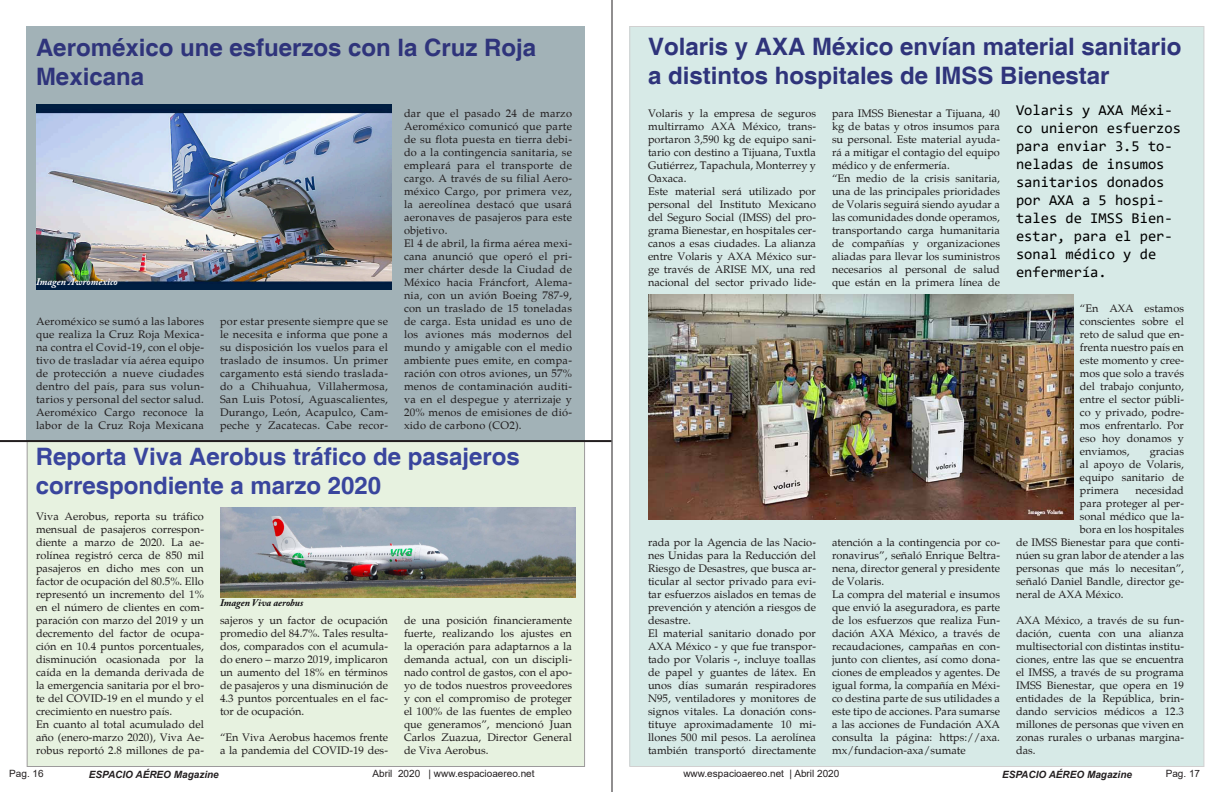
<style>
.page{position:relative;width:1224px;height:792px;background:#fff}
.page>*{position:absolute;margin:0;border:0;box-sizing:border-box;transform-origin:0 0}
.Titulo_con_Helvetica{font:700 24px/28.8px "Helvetica";color:#2f347b}
.Titulo_con_Helvetica-2{font:700 24px "Helvetica";color:#39459d}
.Subtitulo_portada_1{font:15px/18px "Consolas";color:#000}
.Texto_general{font:11px/13px "Palatino";color:#231f20;text-align:justify}
.Texto_general-2{font:11px/13px "Palatino";letter-spacing:.02em;color:#231f20}
.t1{font:10px "Arial";color:#231f20}
.t2{font:italic 700 10px "Arial";color:#231f20}
.Pie_de_foto_negro{font:italic 700 10px "Adobe Caslon Pro";color:#0b090c}
.Pie_de_foto{font:italic 700 10px "Adobe Caslon Pro";color:#fff}
</style>
<div class="page">
<div style="left:27px;top:441px;width:558px;height:325px;background:#e7f2e0"></div>
<div style="left:630px;top:26px;width:574px;height:740px;background:#d7eae7"></div>
<div style="left:27px;top:26px;width:558px;height:414px;background:#a2b2b7"></div>
<img style="left:36px;top:104px;width:356px;height:186px">
<hr style="left:612px;top:0;width:1px;height:792px;background:#231f20">
<hr style="left:0;top:440px;width:612px;height:2px;background:#231f20">
<img style="left:220px;top:507px;width:356px;height:91px">
<img style="left:648px;top:295px;width:426px;height:225px">
<p class="Titulo_con_Helvetica" style="left:36px;top:35px;width:502px">Aeroméxico une esfuerzos con la Cruz Roja<br>Mexicana</p>
<p class="Texto_general" style="left:404px;top:106px;width:170px">dar que el pasado 24 de marzo Aeroméxico comunicó que parte de su flota puesta en tierra debi&shy;do a la contingencia sanitaria, se empleará para el transporte de cargo. A través de su filial Aero&shy;méxico Cargo, por primera vez, la aereolínea destacó que usará aeronaves de pasajeros para este objetivo.</p>
<p class="Texto_general" style="left:404px;top:236px;width:170px">El 4 de abril, la firma aérea mexi&shy;cana anunció que operó el pri&shy;mer chárter desde la Ciudad de México hacia Fráncfort, Alema&shy;nia, con un avión Boeing 787-9, con un traslado de 15 toneladas de carga. Esta unidad es uno de los aviones más modernos del mundo y amigable con el medio ambiente pues emite, en compa&shy;ración con otros aviones, un 57% menos de contaminación auditi&shy;va en el despegue y aterrizaje y 20% menos de emisiones de dió&shy;xido de carbono (CO2).</p>
<p class="Titulo_con_Helvetica-2" style="left:36px;top:442px;width:486px">Reporta Viva Aerobus tráfico de pasajeros</p>
<p class="Titulo_con_Helvetica-2" style="left:36px;top:471px;width:347px">correspondiente a marzo 2020</p>
<p class="Texto_general" style="left:36px;top:509px;width:170px">Viva Aerobus, reporta su tráfico mensual de pasajeros correspon&shy;diente a marzo de 2020. La ae&shy;rolínea registró cerca de 850 mil pasajeros en dicho mes con un factor de ocupación del 80.5%. Ello representó un incremento del 1% en el número de clientes en com&shy;paración con marzo del 2019 y un decremento del factor de ocupa&shy;ción en 10.4 puntos porcentuales, disminución ocasionada por la caída en la demanda derivada de la emergencia sanitaria por el bro&shy;te del COVID-19 en el mundo y el crecimiento en nuestro país.</p>
<p class="Texto_general" style="left:36px;top:717px;width:170px">En cuanto al total acumulado del año (enero-marzo 2020), Viva Ae&shy;robus reportó 2.8 millones de pa-</p>
<p class="Pie_de_foto" style="left:36px;top:276px;width:83px">Imagen Awroméxico</p>
<p class="Texto_general" style="left:36px;top:314px;width:170px">Aeroméxico se sumó a las labores que realiza la Cruz Roja Mexica&shy;na contra el Covid-19, con el obje&shy;tivo de trasladar vía aérea equipo de protección a nueve ciudades dentro del país, para sus volun&shy;tarios y personal del sector salud.</p>
<p class="Texto_general-2" style="left:36px;top:405px;width:170px">Aeroméxico Cargo reconoce la labor de la Cruz Roja Mexicana</p>
<p class="Texto_general" style="left:220px;top:314px;width:170px">por estar presente siempre que se le necesita e informa que pone a su disposición los vuelos para el traslado de insumos. Un primer cargamento está siendo traslada&shy;do a Chihuahua, Villahermosa, San Luis Potosí, Aguascalientes, Durango, León, Acapulco, Cam&shy;peche y Zacatecas. Cabe recor-</p>
<p class="Pie_de_foto_negro" style="left:220px;top:597px;width:85px">Imagen Viva aerobus</p>
<p class="Texto_general" style="left:220px;top:613px;width:170px">sajeros y un factor de ocupación promedio del 84.7%. Tales resulta&shy;dos, comparados con el acumula&shy;do enero – marzo 2019, implicaron un aumento del 18% en términos de pasajeros y una disminución de 4.3 puntos porcentuales en el fac&shy;tor de ocupación.</p>
<p class="Texto_general" style="left:220px;top:730px;width:169px">“En Viva Aerobus hacemos frente a la pandemia del COVID-19 des-</p>
<p class="Texto_general" style="left:404px;top:613px;width:170px">de una posición financieramente fuerte, realizando los ajustes en la operación para adaptarnos a la demanda actual, con un discipli&shy;nado control de gastos, con el apo&shy;yo de todos nuestros proveedores y con el compromiso de proteger el 100% de las fuentes de empleo que generamos”, mencionó Juan Carlos Zuazua, Director General de Viva Aerobus.</p>
<p class="Titulo_con_Helvetica" style="left:648px;top:33px;width:535px">Volaris y AXA México envían material sanitario a distintos hospitales de IMSS Bienestar</p>
<p class="Texto_general" style="left:648px;top:106px;width:170px">Volaris y la empresa de seguros multirramo AXA México, trans&shy;portaron 3,590 kg de equipo sani&shy;tario con destino a Tijuana, Tuxtla Gutiérrez, Tapachula, Monterrey y Oaxaca.</p>
<p class="Texto_general" style="left:648px;top:184px;width:170px">Este material será utilizado por personal del Instituto Mexicano del Seguro Social (IMSS) del pro&shy;grama Bienestar, en hospitales cer&shy;canos a esas ciudades. La alianza entre Volaris y AXA México sur&shy;ge través de ARISE MX, una red nacional del sector privado lide-</p>
<p class="Texto_general" style="left:832px;top:106px;width:170px">para IMSS Bienestar a Tijuana, 40 kg de batas y otros insumos para su personal. Este material ayuda&shy;rá a mitigar el contagio del equipo médico y de enfermería.</p>
<p class="Texto_general" style="left:832px;top:171px;width:170px">“En medio de la crisis sanitaria, una de las principales prioridades de Volaris seguirá siendo ayudar a las comunidades donde operamos, transportando carga humanitaria de compañías y organizaciones aliadas para llevar los suministros necesarios al personal de salud que están en la primera línea de</p>
<p class="Texto_general" style="left:648px;top:535px;width:170px">rada por la Agencia de las Nacio&shy;nes Unidas para la Reducción del Riesgo de Desastres, que busca ar&shy;ticular al sector privado para evi&shy;tar esfuerzos aislados en temas de prevención y atención a riesgos de desastre.</p>
<p class="Texto_general" style="left:648px;top:626px;width:170px">El material sanitario donado por AXA México - y que fue transpor&shy;tado por Volaris -, incluye toallas de papel y guantes de látex. En unos días sumarán respiradores N95, ventiladores y monitores de signos vitales. La donación cons&shy;tituye aproximadamente 10 mi&shy;llones 500 mil pesos. La aerolínea también transportó directamente</p>
<p class="Texto_general" style="left:832px;top:535px;width:170px">atención a la contingencia por co&shy;ronavirus”, señaló Enrique Beltra&shy;nena, director general y presidente de Volaris.</p>
<p class="Texto_general" style="left:832px;top:587px;width:170px">La compra del material e insumos que envió la aseguradora, es parte de los esfuerzos que realiza Fun&shy;dación AXA México, a través de recaudaciones, campañas en con&shy;junto con clientes, así como dona&shy;ciones de empleados y agentes. De igual forma, la compañía en Méxi&shy;co destina parte de sus utilidades a este tipo de acciones. Para sumarse a las acciones de Fundación AXA consulta la página: https://axa. mx/fundacion-axa/sumate</p>
<p class="Subtitulo_portada_1" style="left:1016px;top:101px;width:167px">Volaris y AXA Méxi&shy;co unieron esfuerzos para enviar 3.5 to&shy;neladas de insumos sanitarios donados por AXA a 5 hospi&shy;tales de IMSS Bien&shy;estar, para el per&shy;sonal médico y de enfermería.</p>
<p class="Texto_general" style="left:1080px;top:301px;width:106px">“En AXA estamos conscientes sobre el reto de salud que en&shy;frenta nuestro país en este momento y cree&shy;mos que solo a través del trabajo conjunto, entre el sector públi&shy;co y privado, podre&shy;mos enfrentarlo. Por eso hoy donamos y enviamos,</p>
<p class="Texto_general" style="left:1080px;top:444px;width:106px;text-indent:70px">gracias al apoyo de Volaris, equipo sanitario de primera</p>
<p class="Texto_general" style="left:1135px;top:483px;width:50px">necesidad</p>
<p class="Texto_general" style="left:1080px;top:496px;width:106px">para proteger al per-</p>
<p class="Texto_general" style="left:1080px;top:509px;width:106px">sonal médico que la-</p>
<p class="Texto_general" style="left:1080px;top:522px;width:106px">bora en los hospitales</p>
<p class="Texto_general" style="left:1016px;top:535px;width:169px">de IMSS Bienestar para que conti-</p>
<p class="Texto_general" style="left:1016px;top:548px;width:170px">núen su gran labor de atender a las</p>
<p class="Texto_general" style="left:1016px;top:561px;width:170px">personas que más lo necesitan”,</p>
<p class="Texto_general" style="left:1016px;top:574px;width:169px">señaló Daniel Bandle, director ge-</p>
<p class="Texto_general" style="left:1016px;top:587px;width:109px">neral de AXA México.</p>
<p class="Texto_general" style="left:1016px;top:613px;width:170px">AXA México, a través de su fun&shy;dación, cuenta con una alianza multisectorial con distintas institu&shy;ciones, entre las que se encuentra el IMSS, a través de su programa IMSS Bienestar, que opera en 19 entidades de la República, brin&shy;dando servicios médicos a 12.3 millones de personas que viven en zonas rurales o urbanas margina&shy;das.</p>
<p class="t1" style="left:9px;top:767px;width:36px">Pag. 16</p>
<p class="t2" style="left:89px;top:767px;width:132px">ESPACIO AÉREO Magazine</p>
<p class="t1" style="left:372px;top:767px;width:164px">Abril 2020 | www.espacioaereo.net</p>
<p class="t1" style="left:683px;top:767px;width:158px">www.espacioaereo.net | Abril 2020</p>
<p class="t2" style="left:1002px;top:767px;width:132px">ESPACIO AÉREO Magazine</p>
<p class="t1" style="left:1166px;top:767px;width:36px">Pag. 17</p>
</div>
